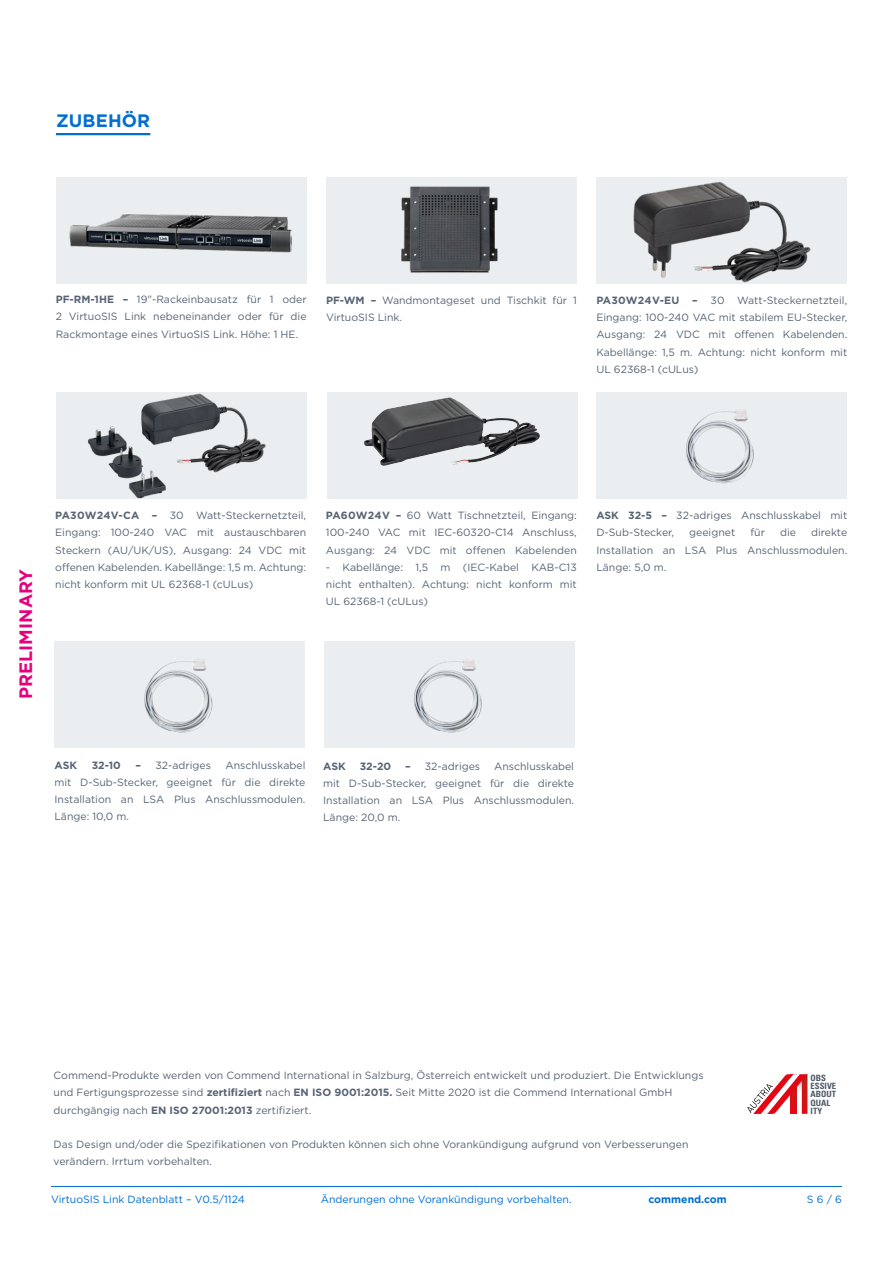
<style>
.page{position:relative;width:893px;height:1263px;background:#fff}
.page>*{position:absolute;margin:0;border:0;box-sizing:border-box;transform-origin:0 0}
.t1{font:700 18px "Gotham";letter-spacing:.005em;color:#e6007d}
.t2{font:700 18px "Gotham";letter-spacing:.01em;color:#006ed2}
.t3{font:10.5px/17.2px "Gotham";color:#586474;text-align:justify}
.t4{font:10.5px "Gotham";color:#006ed2}
.t5{font:700 10.5px "Gotham";color:#586474}
.t6{font:700 10.5px "Gotham";color:#006ed2}
.t7{font:8.7px/8.2px "Univers Com 67 Bold Cond";color:#4d5966}
.s1{font-weight:700}
</style>
<div class="page">
<hr style="left:51px;top:1186px;width:791px;height:1px;background:#006ed2">
<hr style="left:56px;top:133px;width:94px;height:2px;background:#006ed2">
<div style="left:54px;top:642px;width:251px;height:106px;background:#ebeef0"></div>
<img style="left:144px;top:658px;width:69px;height:75px">
<div style="left:326px;top:177px;width:251px;height:107px;background:#ebeef0"></div>
<img style="left:401px;top:186px;width:97px;height:87px">
<div style="left:596px;top:177px;width:251px;height:107px;background:#ebeef0"></div>
<img style="left:633px;top:182px;width:178px;height:101px">
<div style="left:56px;top:177px;width:251px;height:107px;background:#ebeef0"></div>
<img style="left:69px;top:214px;width:223px;height:39px">
<div style="left:596px;top:392px;width:251px;height:107px;background:#ebeef0"></div>
<img style="left:686px;top:409px;width:68px;height:74px">
<svg style="left:747px;top:1074px;width:60px;height:40px"></svg>
<div style="left:324px;top:642px;width:251px;height:106px;background:#ebeef0"></div>
<img style="left:414px;top:658px;width:68px;height:75px">
<div style="left:56px;top:392px;width:251px;height:107px;background:#ebeef0"></div>
<img style="left:88px;top:393px;width:178px;height:106px">
<div style="left:327px;top:392px;width:250px;height:107px;background:#ebeef0"></div>
<img style="left:364px;top:398px;width:131px;height:68px">
<h1 class="t2" style="left:56px;top:108px;width:96px">ZUBEHÖR</h1>
<p class="t3" style="left:56px;top:291px;width:252px"><span class="s1">PF-RM-1HE –</span> 19"-Rackeinbausatz für 1 oder 2 VirtuoSIS Link nebeneinander oder für die Rackmontage eines VirtuoSIS Link. Höhe: 1 HE.</p>
<p class="t3" style="left:596px;top:291px;width:252px"><span class="s1">PA30W24V-EU –</span> 30 Watt-Steckernetzteil, Eingang: 100-240 VAC mit stabilem EU-Stecker, Ausgang: 24 VDC mit offenen Kabelenden.<br>Kabellänge: 1,5 m. Achtung: nicht konform mit UL 62368-1 (cULus)</p>
<p class="t3" style="left:326px;top:291px;width:252px"><span class="s1">PF-WM –</span> Wandmontageset und Tischkit für 1<br>VirtuoSIS Link.</p>
<h1 class="t1" style="left:14px;top:699px;width:132px;rotate:-90deg">PRELIMINARY</h1>
<p class="t3" style="left:55px;top:507px;width:252px"><span class="s1">PA30W24V-CA –</span> 30 Watt-Steckernetzteil, Eingang: 100-240 VAC mit austauschbaren Steckern (AU/UK/US), Ausgang: 24 VDC mit offenen Kabelenden. Kabellänge: 1,5 m. Achtung: nicht konform mit UL 62368-1 (cULus)</p>
<p class="t3" style="left:326px;top:507px;width:252px"><span class="s1">PA60W24V –</span> 60 Watt Tischnetzteil, Eingang:<br>100-240 VAC mit IEC-60320-C14 Anschluss, Ausgang: 24 VDC mit offenen Kabelenden</p>
<p class="t3" style="left:326px;top:558px;width:252px">- Kabellänge: 1,5 m (IEC-Kabel KAB-C13 nicht enthalten). Achtung: nicht konform mit UL 62368-1 (cULus)</p>
<p class="t3" style="left:596px;top:507px;width:252px"><span class="s1">ASK 32-5 –</span> 32-adriges Anschlusskabel mit<br>D-Sub-Stecker,</p>
<p class="t3" style="left:689px;top:524px;width:48px">geeignet</p>
<p class="t3" style="left:750px;top:524px;width:16px">für</p>
<p class="t3" style="left:780px;top:524px;width:17px">die</p>
<p class="t3" style="left:596px;top:524px;width:252px;text-indent:215px">direkte Installation an LSA Plus Anschlussmodulen.<br>Länge: 5,0 m.</p>
<p class="t5" style="left:55px;top:758px;width:24px">ASK</p>
<p class="t5" style="left:92px;top:758px;width:31px">32-10</p>
<p class="t3" style="left:135px;top:756px;width:77px"><span class="s1">–</span> 32-adriges</p>
<p class="t3" style="left:55px;top:756px;width:252px;text-indent:171px">Anschlusskabel mit D-Sub-Stecker, geeignet für die direkte Installation an LSA Plus Anschlussmodulen.<br>Länge: 10,0 m.</p>
<p class="t5" style="left:323px;top:759px;width:24px">ASK</p>
<p class="t5" style="left:360px;top:759px;width:33px">32-20</p>
<p class="t3" style="left:405px;top:757px;width:76px"><span class="s1">–</span> 32-adriges</p>
<p class="t3" style="left:323px;top:757px;width:252px;text-indent:171px">Anschlusskabel mit D-Sub-Stecker, geeignet für die direkte Installation an LSA Plus Anschlussmodulen.<br>Länge: 20,0 m.</p>
<p class="t3" style="left:54px;top:1066px;width:651px;text-align:left">Commend-Produkte werden von Commend International in Salzburg, Österreich entwickelt und produziert. Die Entwicklungs und Fertigungsprozesse sind <span class="s1">zertifiziert</span> nach <span class="s1">EN ISO 9001:2015.</span> Seit Mitte 2020 ist die Commend International GmbH durchgängig nach <span class="s1">EN ISO 27001:2013</span> zertifiziert.</p>
<p class="t3" style="left:54px;top:1135px;width:636px">Das Design und/oder die Spezifikationen von Produkten können sich ohne Vorankündigung aufgrund von Verbesserungen verändern. Irrtum vorbehalten.</p>
<p class="t7" style="left:811px;top:1073px;width:27px">OBS<br>ESSIVE<br>ABOUT<br>QUAL<br>ITY</p>
<p class="t4" style="left:51px;top:1193px;width:195px">VirtuoSIS Link Datenblatt – V0.5/1124</p>
<p class="t4" style="left:321px;top:1193px;width:252px">Änderungen ohne Vorankündigung vorbehalten.</p>
<p class="t6" style="left:648px;top:1193px;width:80px">commend.com</p>
<p class="t4" style="left:807px;top:1193px;width:37px">S 6 / 6</p>
</div>
